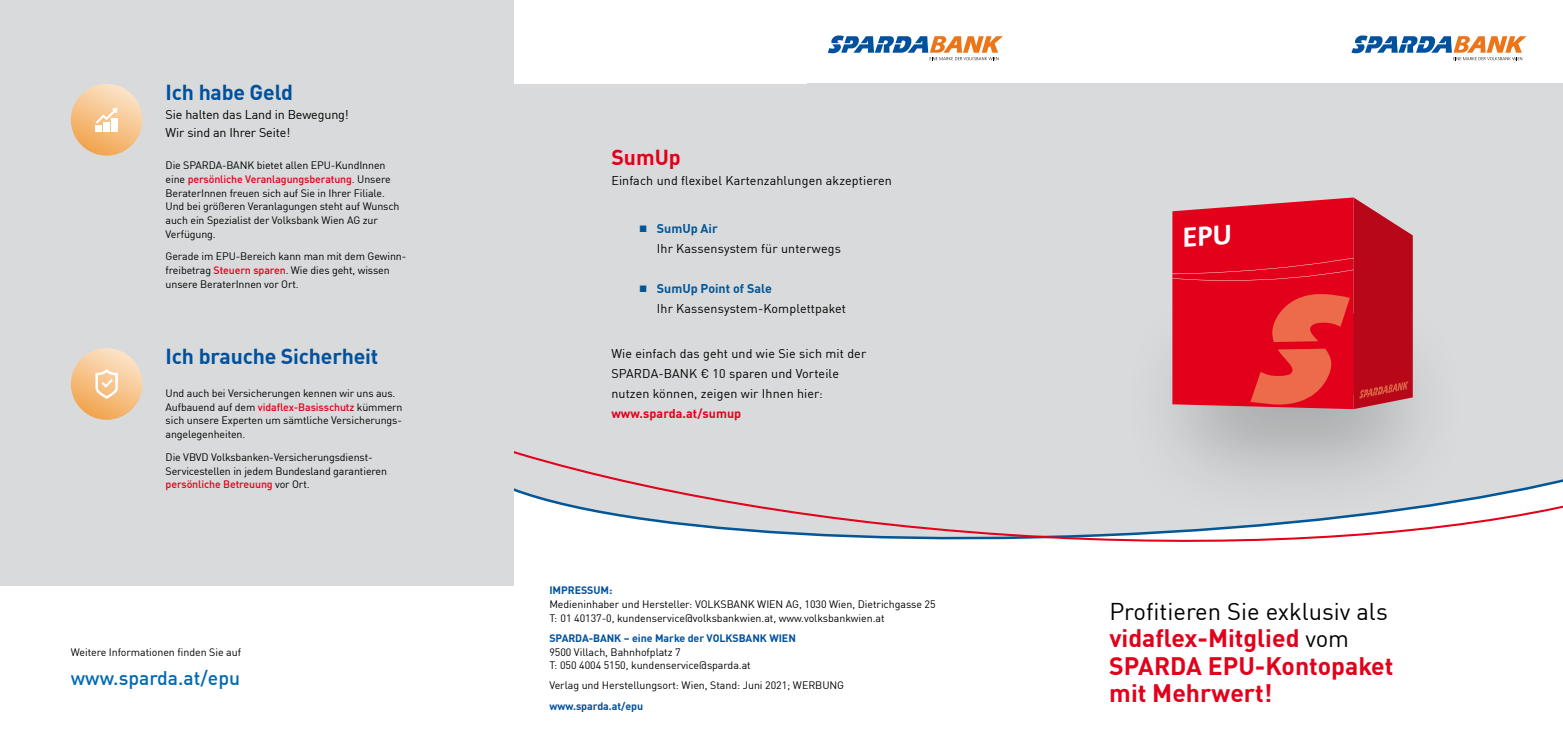
<style>
.page{position:relative;width:1563px;height:745px;background:#fff}
.page>*{position:absolute;margin:0;border:0;box-sizing:border-box;transform-origin:0 0}
.t1{font:700 24.75px/27.5px "DINOT";color:#e2001a}
.t2{font:23.75px "DINOT";color:#000}
.t3{font:700 21.25px "DINOT";letter-spacing:-.01em;color:#00519e}
.t4{font:700 21.25px "DINOT";color:#e2001a}
.t5{font:500 19.38px "DINOT";color:#006ab3}
.t6{font:12.5px/20px "DINOT";letter-spacing:.01em;color:#000}
.t7{font:12.5px/17.5px "DINOT";letter-spacing:-.01em;color:#000}
.t8{font:700 12.5px "DINOT";letter-spacing:.005em;color:#e2001a}
.t9{font:10.62px/13.8px "DINOT";letter-spacing:-.01em;color:#000}
.t10{font:700 10.62px "DINOT";letter-spacing:-.005em;color:#00519e}
.s1{font-weight:500;color:#e2001a}
.s2{font-family:"Menlo";color:#005697}
.s3{font-weight:700;color:#005697}
.s4{font-weight:400;font-size:23.75px;color:#000}
</style>
<div class="page">
<svg style="left:514px;top:83px;width:1049px;height:459px"></svg>
<svg style="left:1351px;top:35px;width:175px;height:25px"></svg>
<div style="left:514px;top:84px;width:340px;height:350px;background:#d9dadb"></div>
<div style="left:1542px;top:84px;width:21px;height:385px;background:#d9dadb"></div>
<div style="left:776px;top:84px;width:787px;height:362px;background:#d9dadb"></div>
<svg style="left:828px;top:35px;width:175px;height:25px"></svg>
<div style="left:1118px;top:278px;width:355px;height:248px;background:#000;opacity:.25"></div>
<div style="left:0;top:0;width:514px;height:585px;background:#d9dadb"></div>
<svg style="left:71px;top:84px;width:71px;height:71px;background:#f6c38b"></svg>
<svg style="left:96px;top:108px;width:22px;height:24px"></svg>
<svg style="left:71px;top:348px;width:71px;height:71px;background:#f6c38b"></svg>
<svg style="left:95px;top:369px;width:23px;height:29px"></svg>
<svg style="left:1172px;top:197px;width:240px;height:212px;background:#da1e2e"></svg>
<h3 class="t3" style="left:166px;top:76px;width:129px">Ich habe Geld</h3>
<p class="t7" style="left:166px;top:105px;width:185px">Sie halten das Land in Bewegung!<br>Wir sind an Ihrer Seite!</p>
<p class="t9" style="left:166px;top:157px;width:235px">Die SPARDA-BANK bietet allen EPU-KundInnen eine <span class="s1">persönliche Veranlagungsberatung</span>. Unsere BeraterInnen freuen sich auf Sie in Ihrer Filiale.<br>Und bei größeren Veranlagungen steht auf Wunsch auch ein Spezialist der Volksbank Wien AG zur Verfügung.</p>
<p class="t9" style="left:166px;top:248px;width:242px">Gerade im EPU-Bereich kann man mit dem Gewinn&shy;freibetrag <span class="s1">Steuern sparen</span>. Wie dies geht, wissen unsere BeraterInnen vor Ort.</p>
<h3 class="t3" style="left:166px;top:340px;width:214px">Ich brauche Sicherheit</h3>
<p class="t9" style="left:166px;top:385px;width:238px">Und auch bei Versicherungen kennen wir uns aus.<br>Aufbauend auf dem <span class="s1">vidaflex-Basisschutz</span> kümmern sich unsere Experten um sämtliche Versicherungs&shy;angelegenheiten.</p>
<p class="t9" style="left:166px;top:449px;width:223px">Die VBVD Volksbanken-Versicherungsdienst-<br>Servicestellen in jedem Bundesland garantieren <span class="s1">persönliche Betreuung</span> vor Ort.</p>
<p class="t9" style="left:71px;top:644px;width:172px">Weitere Informationen finden Sie auf</p>
<h3 class="t5" style="left:71px;top:662px;width:171px">www.sparda.at/epu</h3>
<h3 class="t4" style="left:611px;top:140px;width:71px">SumUp</h3>
<p class="t6" style="left:611px;top:169px;width:282px">Einfach und flexibel Kartenzahlungen akzeptieren</p>
<p class="t6" style="left:657px;top:217px;width:185px;text-indent:-17px"><span class="s2">◼</span> <span class="s3">SumUp Air<br></span>Ihr Kassensystem für unterwegs</p>
<p class="t6" style="left:657px;top:277px;width:191px;text-indent:-18px"><span class="s2">◼</span> <span class="s3">SumUp Point of Sale<br></span>Ihr Kassensystem-Komplettpaket</p>
<p class="t6" style="left:611px;top:342px;width:256px">Wie einfach das geht und wie Sie sich mit der<br>SPARDA-BANK € 10 sparen und Vorteile nutzen können, zeigen wir Ihnen hier:</p>
<p class="t8" style="left:611px;top:403px;width:131px">www.sparda.at/sumup</p>
<p class="t10" style="left:549px;top:582px;width:65px">IMPRESSUM:</p>
<p class="t9" style="left:549px;top:596px;width:388px">Medieninhaber und Hersteller: VOLKSBANK WIEN AG, 1030 Wien, Dietrichgasse 25<br>T: 01 40137-0, kundenservice@volksbankwien.at, www.volksbankwien.at</p>
<p class="t10" style="left:549px;top:629px;width:248px">SPARDA-BANK – eine Marke der VOLKSBANK WIEN</p>
<p class="t9" style="left:549px;top:643px;width:203px">9500 Villach, Bahnhofplatz 7<br>T: 050 4004 5150, kundenservice@sparda.at</p>
<p class="t9" style="left:549px;top:677px;width:296px">Verlag und Herstellungsort: Wien, Stand: Juni 2021; WERBUNG</p>
<p class="t10" style="left:549px;top:697px;width:95px">www.sparda.at/epu</p>
<h2 class="t2" style="left:1109px;top:592px;width:280px">Profitieren Sie exklusiv als</h2>
<h1 class="t1" style="left:1109px;top:622px;width:286px">vidaflex-Mitglied <span class="s4">vom<br></span>SPARDA EPU-Kontopaket mit Mehrwert!</h1>
</div>
